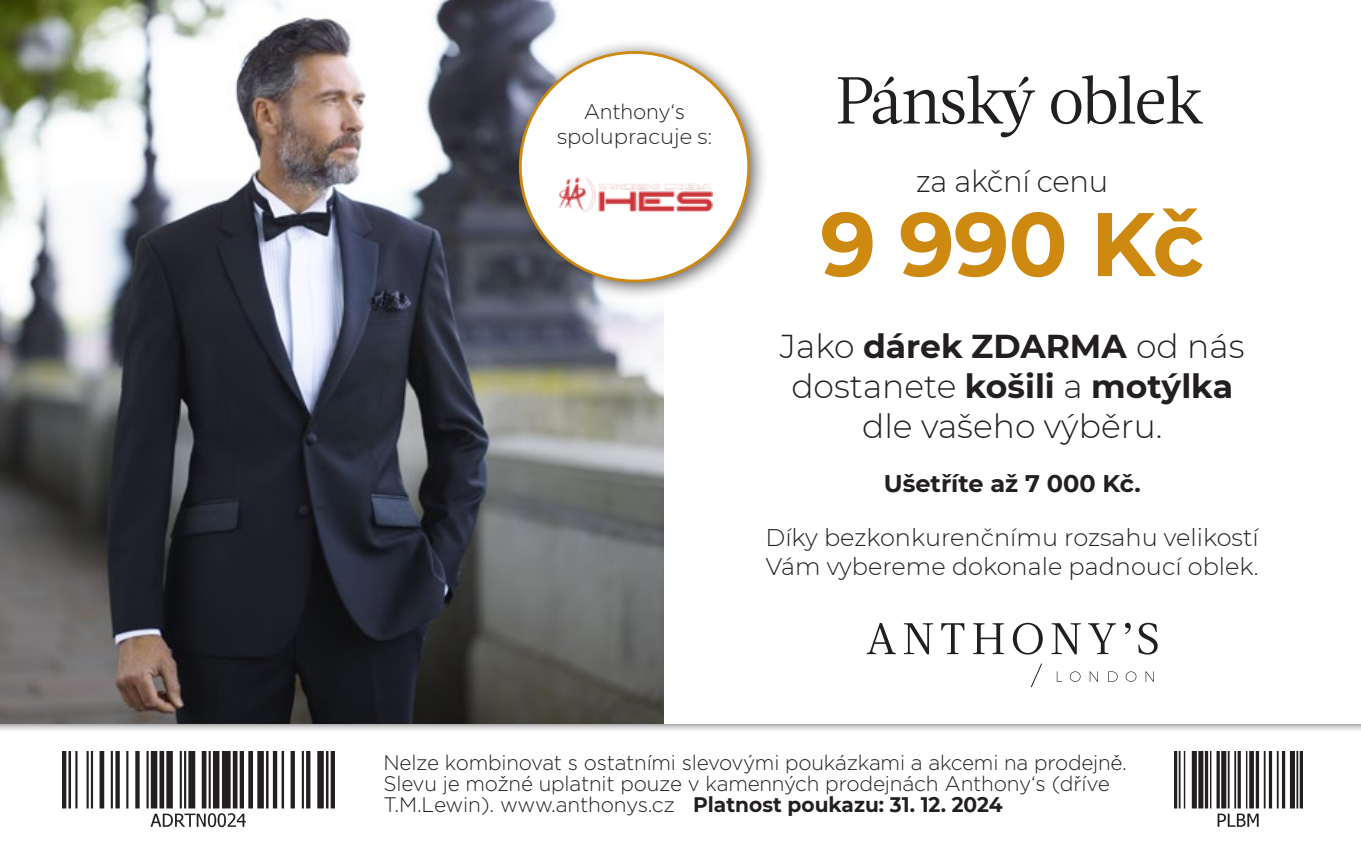
<style>
.page{position:relative;width:1361px;height:851px;background:#fff}
.page>*{position:absolute;margin:0;border:0;box-sizing:border-box;transform-origin:0 0}
.t1{font:700 90px "Montserrat";color:#ce8911}
.t2{font:66px "Acta";letter-spacing:-.02em;color:#231f20}
.t3{font:300 33px/39.6px "Montserrat";color:#231f20;text-align:center}
.t4{font:300 30px "Montserrat";letter-spacing:-.01em;color:#231f20}
.t5{font:300 24px/28.8px "Montserrat";color:#231f20}
.t6{font:700 24px "Montserrat";color:#231f20}
.t7{font:300 21px/21px "Gotham";letter-spacing:-.01em;color:#231f20}
.t8{font:300 21px/25.2px "Montserrat";color:#231f20;text-align:center}
.s1{font-family:"Gotham"}
.s2{font-weight:700}
.s3{font-family:"Montserrat";font-weight:700}
</style>
<div class="page">
<img style="left:0;top:0;width:663px;height:723px">
<svg style="left:867px;top:622px;width:290px;height:32px"></svg>
<svg style="left:1057px;top:671px;width:97px;height:10px"></svg>
<svg style="left:1030px;top:663px;width:12px;height:24px"></svg>
<img style="left:62px;top:751px;width:272px;height:77px">
<img style="left:62px;top:768px;width:272px;height:37px">
<img style="left:1174px;top:751px;width:128px;height:76px">
<div style="left:505px;top:38px;width:264px;height:263px;background:#231f20;opacity:.75"></div>
<div style="left:520px;top:52px;width:229px;height:229px;background:#fff;border-radius:50%"></div>
<img style="left:558px;top:177px;width:155px;height:36px">
<p class="t8" style="left:557px;top:98px;width:156px"><span class="s1">Anthony‘s </span>spolupracuje s:</p>
<p class="t2" style="left:835px;top:62px;width:369px">Pánský oblek</p>
<p class="t4" style="left:916px;top:161px;width:194px">za akční cenu</p>
<p class="t1" style="left:820px;top:179px;width:385px">9 990 Kč</p>
<p class="t3" style="left:780px;top:325px;width:466px">Jako <span class="s2">dárek ZDARMA</span> od nás dostanete <span class="s2">košili</span> a <span class="s2">motýlka </span>dle vašeho výběru.</p>
<p class="t6" style="left:884px;top:466px;width:258px">Ušetříte až 7 000 Kč.</p>
<p class="t5" style="left:765px;top:522px;width:495px">Díky bezkonkurenčnímu rozsahu velikostí<br>Vám vybereme dokonale padnoucí oblek.</p>
<p class="t7" style="left:383px;top:751px;width:745px">Nelze kombinovat s ostatními slevovými poukázkami a akcemi na prodejně.<br>Slevu je možné uplatnit pouze v kamenných prodejnách Anthony‘s (dříve<br>T.M.Lewin). www.anthonys.cz <span class="s3">Platnost poukazu: 31. 12. 2024</span></p>
</div>
